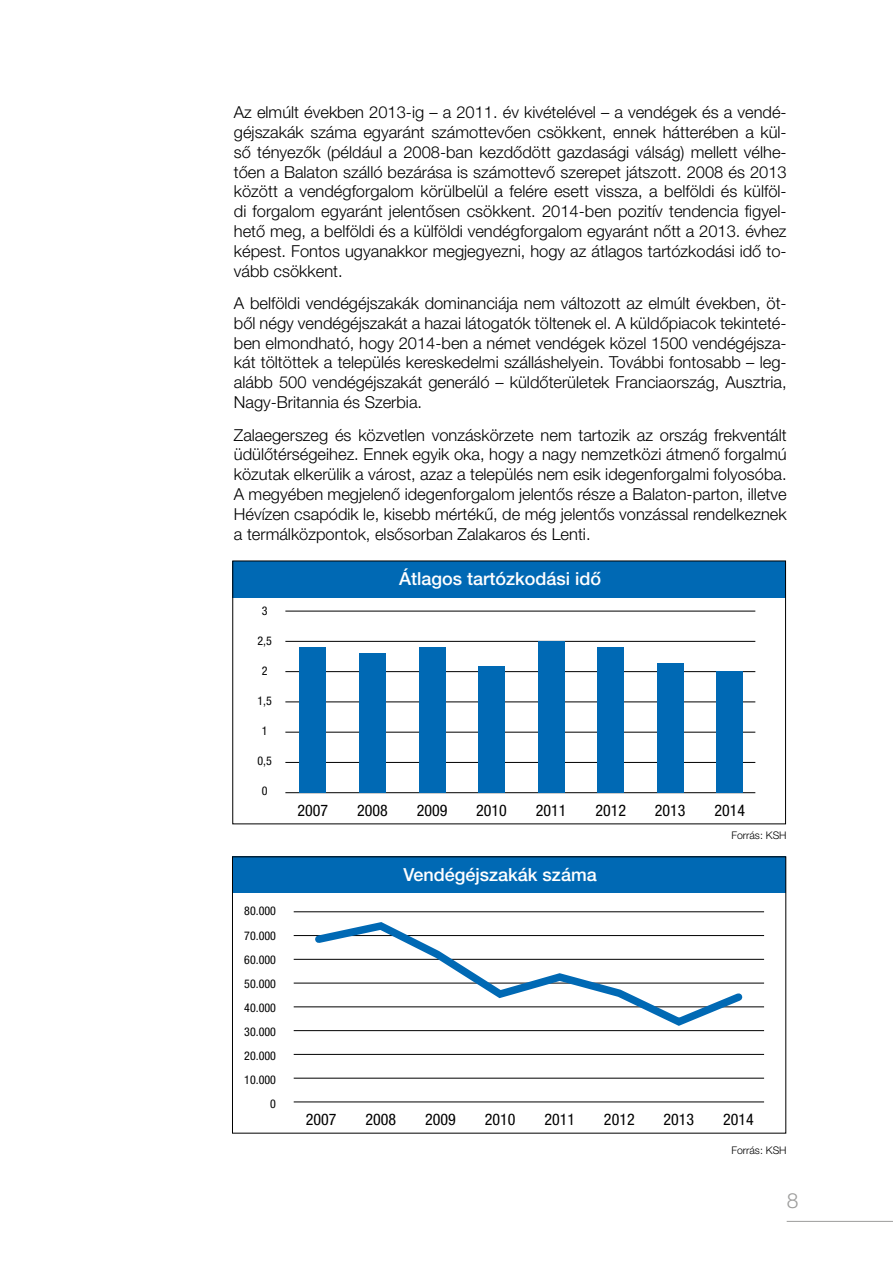
<style>
.page{position:relative;width:893px;height:1263px;background:#fff}
.page>*{position:absolute;margin:0;border:0;box-sizing:border-box;transform-origin:0 0}
.t1{font:300 21px "Helvetica Neue LT Pro";color:#9d9d9c}
.t2{font:500 18px "Helvetica Neue LT Pro";color:#fff}
.t3{font:300 16.5px/19.8px "Helvetica Neue LT Pro";color:#000;text-align:justify}
.t4{font:condensed 16.05px "Helvetica Neue LT Pro";color:#000}
.t5{font:condensed 12px/24px "Helvetica Neue LT Pro";color:#000;text-align:right}
.t6{font:300 10.5px "Helvetica Neue LT Pro";color:#000}
</style>
<div class="page">
<hr style="left:787px;top:1221px;width:106px;height:1px;background:#9d9d9c">
<div style="left:233px;top:561px;width:553px;height:36px;background:#0069b4"></div>
<hr style="left:285px;top:611px;width:470px;height:1px;background:#000">
<hr style="left:285px;top:641px;width:470px;height:1px;background:#000">
<hr style="left:285px;top:671px;width:470px;height:1px;background:#000">
<hr style="left:285px;top:701px;width:470px;height:1px;background:#000">
<hr style="left:285px;top:732px;width:470px;height:1px;background:#000">
<hr style="left:285px;top:762px;width:470px;height:1px;background:#000">
<hr style="left:285px;top:792px;width:470px;height:1px;background:#000">
<div style="left:299px;top:647px;width:27px;height:146px;background:#0069b4"></div>
<div style="left:359px;top:653px;width:27px;height:140px;background:#0069b4"></div>
<div style="left:419px;top:647px;width:26px;height:146px;background:#0069b4"></div>
<div style="left:478px;top:666px;width:27px;height:127px;background:#0069b4"></div>
<div style="left:538px;top:641px;width:27px;height:152px;background:#0069b4"></div>
<div style="left:597px;top:647px;width:27px;height:146px;background:#0069b4"></div>
<div style="left:657px;top:663px;width:27px;height:130px;background:#0069b4"></div>
<div style="left:716px;top:672px;width:27px;height:121px;background:#0069b4"></div>
<div style="left:232px;top:857px;width:554px;height:36px;background:#0069b4"></div>
<hr style="left:294px;top:911px;width:470px;height:1px;background:#000">
<hr style="left:294px;top:935px;width:470px;height:1px;background:#000">
<hr style="left:294px;top:959px;width:470px;height:1px;background:#000">
<hr style="left:294px;top:983px;width:470px;height:1px;background:#000">
<hr style="left:294px;top:1006px;width:470px;height:1px;background:#000">
<hr style="left:294px;top:1030px;width:470px;height:1px;background:#000">
<hr style="left:294px;top:1054px;width:470px;height:1px;background:#000">
<hr style="left:294px;top:1078px;width:470px;height:1px;background:#000">
<hr style="left:294px;top:1101px;width:470px;height:1px;background:#000">
<svg style="left:310px;top:922px;width:438px;height:104px"></svg>
<div style="left:232px;top:856px;width:554px;height:277px;border:1px solid #000"></div>
<p class="t3" style="left:234px;top:102px;width:554px">Az elmúlt években 2013-ig – a 2011. év kivételével – a vendégek és a vendé&shy;géjszakák száma egyaránt számottevően csökkent, ennek hátterében a kül&shy;ső tényezők (például a 2008-ban kezdődött gazdasági válság) mellett vélhe&shy;tően a Balaton szálló bezárása is számottevő szerepet játszott. 2008 és 2013 között a vendégforgalom körülbelül a felére esett vissza, a belföldi és külföl&shy;di forgalom egyaránt jelentősen csökkent. 2014-ben pozitív tendencia figyel&shy;hető meg, a belföldi és a külföldi vendégforgalom egyaránt nőtt a 2013. évhez képest. Fontos ugyanakkor megjegyezni, hogy az átlagos tartózkodási idő to&shy;vább csökkent.</p>
<p class="t3" style="left:234px;top:293px;width:554px">A belföldi vendégéjszakák dominanciája nem változott az elmúlt években, öt&shy;ből négy vendégéjszakát a hazai látogatók töltenek el. A küldőpiacok tekinteté&shy;ben elmondható, hogy 2014-ben a német vendégek közel 1500 vendégéjsza&shy;kát töltöttek a település kereskedelmi szálláshelyein. További fontosabb – leg&shy;alább 500 vendégéjszakát generáló – küldőterületek Franciaország, Ausztria, Nagy-Britannia és Szerbia.</p>
<p class="t3" style="left:234px;top:424px;width:554px">Zalaegerszeg és közvetlen vonzáskörzete nem tartozik az ország frekventált üdülőtérségeihez. Ennek egyik oka, hogy a nagy nemzetközi átmenő forgalmú közutak elkerülik a várost, azaz a település nem esik idegenforgalmi folyosóba.<br>A megyében megjelenő idegenforgalom jelentős része a Balaton-parton, illetve Hévízen csapódik le, kisebb mértékű, de még jelentős vonzással rendelkeznek a termálközpontok, elsősorban Zalakaros és Lenti.</p>
<p class="t5" style="left:262px;top:599px;width:7px">3</p>
<p class="t5" style="left:257px;top:629px;width:16px">2,5</p>
<p class="t5" style="left:262px;top:659px;width:7px">2</p>
<p class="t5" style="left:257px;top:689px;width:16px">1,5</p>
<p class="t5" style="left:262px;top:719px;width:7px">1</p>
<p class="t5" style="left:257px;top:749px;width:16px">0,5</p>
<p class="t5" style="left:262px;top:779px;width:7px">0</p>
<p class="t5" style="left:244px;top:899px;width:33px">80.000<br>70.000<br>60.000<br>50.000<br>40.000<br>30.000<br>20.000<br>10.000<br>0</p>
<p class="t2" style="left:399px;top:568px;width:204px">Átlagos tartózkodási idő</p>
<p class="t4" style="left:298px;top:801px;width:32px">2007</p>
<p class="t4" style="left:357px;top:801px;width:32px">2008</p>
<p class="t4" style="left:417px;top:801px;width:32px">2009</p>
<p class="t4" style="left:476px;top:801px;width:32px">2010</p>
<p class="t4" style="left:536px;top:801px;width:32px">2011</p>
<p class="t4" style="left:595px;top:801px;width:32px">2012</p>
<p class="t4" style="left:655px;top:801px;width:32px">2013</p>
<p class="t4" style="left:714px;top:801px;width:32px">2014</p>
<p class="t2" style="left:403px;top:863px;width:195px">Vendégéjszakák száma</p>
<p class="t6" style="left:731px;top:829px;width:57px">Forrás: KSH</p>
<p class="t4" style="left:306px;top:1110px;width:32px">2007</p>
<p class="t4" style="left:365px;top:1110px;width:32px">2008</p>
<p class="t4" style="left:425px;top:1110px;width:32px">2009</p>
<p class="t4" style="left:485px;top:1110px;width:32px">2010</p>
<p class="t4" style="left:544px;top:1110px;width:32px">2011</p>
<p class="t4" style="left:604px;top:1110px;width:32px">2012</p>
<p class="t4" style="left:664px;top:1110px;width:32px">2013</p>
<p class="t4" style="left:723px;top:1110px;width:32px">2014</p>
<p class="t6" style="left:731px;top:1144px;width:57px">Forrás: KSH</p>
<p class="t1" style="left:787px;top:1188px;width:13px">8</p>
</div>
